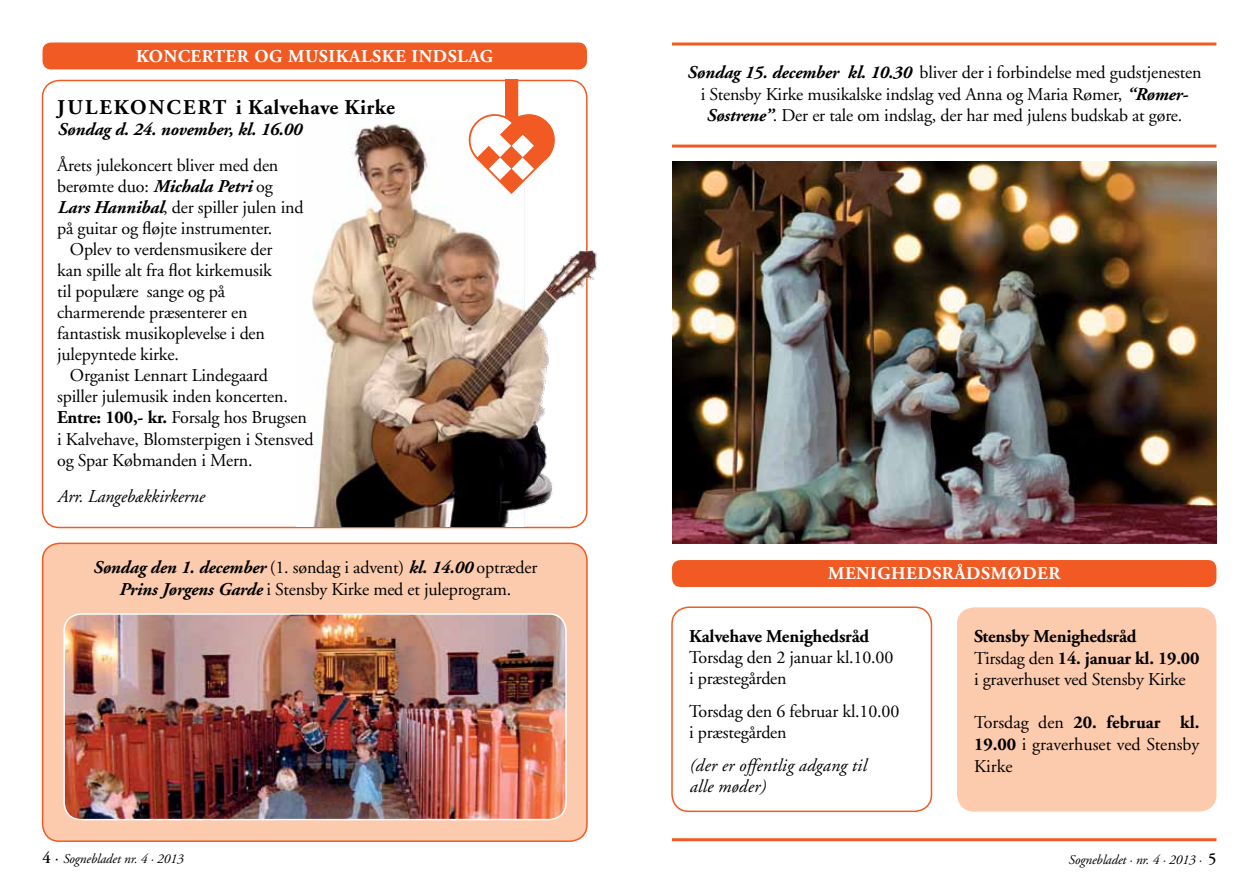
<style>
.page{position:relative;width:1259px;height:893px;background:#fff}
.page>*{position:absolute;margin:0;border:0;box-sizing:border-box;transform-origin:0 0}
.t1{font:700 21px "Adobe Garamond";letter-spacing:.025em;color:#000}
.t2{font:700 21px "Adobe Garamond";letter-spacing:.05em;color:#000}
.t3{font:18px/21.6px "Adobe Garamond";letter-spacing:-.01em;color:#000}
.t4{font:700 18px "Adobe Garamond";letter-spacing:.03em;color:#fff}
.t5{font:italic 18px/21.6px "Adobe Garamond";letter-spacing:.01em;color:#000}
.t6{font:italic 700 18px "Adobe Garamond";letter-spacing:-.01em;color:#000}
.t7{font:700 18px "Adobe Garamond";letter-spacing:-.01em;color:#000}
.t8{font:italic 18px "Adobe Garamond";letter-spacing:-.01em;color:#000}
.t9{font:italic 13.5px "Adobe Garamond";letter-spacing:-.01em;color:#000}
.s1{font-weight:700;font-style:italic}
.s2{font-weight:700}
.s3{font-weight:600;font-style:normal;font-size:16.5px}
.s4{font-style:normal;font-size:16.5px}
</style>
<div class="page">
<div style="left:43px;top:543px;width:544px;height:298px;background:#fccaad;border-radius:17px"></div>
<div style="left:42px;top:543px;width:546px;height:299px;border:2px solid #f15a22;border-radius:17px"></div>
<div style="left:957px;top:607px;width:259px;height:204px;background:#fccaad;border-radius:17px"></div>
<hr style="left:672px;top:43px;width:544px;height:3px;background:#f15a22">
<hr style="left:672px;top:838px;width:544px;height:3px;background:#f15a22">
<hr style="left:672px;top:145px;width:544px;height:3px;background:#f15a22">
<img style="left:672px;top:162px;width:544px;height:381px">
<div style="left:43px;top:43px;width:544px;height:26px;background:#f15a22;border-radius:9px"></div>
<div style="left:672px;top:560px;width:544px;height:27px;background:#f15a22;border-radius:9px"></div>
<div style="left:671px;top:606px;width:261px;height:206px;border:2px solid #f15a22;border-radius:17px"></div>
<img style="left:66px;top:616px;width:500px;height:204px">
<div style="left:63px;top:613px;width:504px;height:207px;border:2px solid #fff;border-radius:17px"></div>
<img style="left:312px;top:120px;width:286px;height:407px">
<svg style="left:469px;top:80px;width:86px;height:114px"></svg>
<p class="t4" style="left:136px;top:46px;width:237px">Koncerter o g musikalsk</p>
<p class="t4" style="left:395px;top:46px;width:37px">e indsl</p>
<p class="t4" style="left:468px;top:46px;width:26px">ag</p>
<p class="t2" style="left:57px;top:96px;width:75px">Julekon</p>
<p class="t1" style="left:167px;top:96px;width:230px">cert i Kalvehave Kirke</p>
<p class="t6" style="left:57px;top:120px;width:246px">Søndag d. 24. november, kl. 16.00</p>
<p class="t3" style="left:57px;top:155px;width:223px">Årets julekoncert bliver med den</p>
<p class="t3" style="left:57px;top:176px;width:217px">berømte duo: <span class="s1">Michala Petri</span> og</p>
<p class="t3" style="left:57px;top:197px;width:248px"><span class="s1">Lars Hannibal</span>, der spiller julen ind</p>
<p class="t3" style="left:57px;top:218px;width:217px">på guitar og fløjte instrumenter.</p>
<p class="t3" style="left:70px;top:239px;width:204px">Oplev to verdensmusikere der</p>
<p class="t3" style="left:57px;top:260px;width:216px">kan spille alt fra flot kirkemusik</p>
<p class="t3" style="left:57px;top:281px;width:169px">til populære sange og på</p>
<p class="t3" style="left:57px;top:302px;width:192px">charmerende præsenterer en</p>
<p class="t3" style="left:57px;top:323px;width:209px">fantastisk musikoplevelse i den</p>
<p class="t3" style="left:57px;top:344px;width:123px">julepyntede kirke.</p>
<p class="t3" style="left:70px;top:365px;width:199px">Organist Lennart Lindegaard</p>
<p class="t3" style="left:57px;top:386px;width:232px">spiller julemusik inden koncerten.</p>
<p class="t3" style="left:57px;top:407px;width:251px"><span class="s2">Entre: 100,- kr.</span> Forsalg hos Brugsen</p>
<p class="t3" style="left:57px;top:428px;width:258px">i Kalvehave, Blomsterpigen i Stensved</p>
<p class="t3" style="left:57px;top:449px;width:197px">og Spar Købmanden i Mern.</p>
<p class="t8" style="left:57px;top:487px;width:149px">Arr. Langebækkirkerne</p>
<p class="t3" style="left:93px;top:557px;width:446px;text-align:center"><span class="s1">Søndag den 1. december</span> (1. søndag i advent) <span class="s1">kl. 14.00</span> optræder<br><span class="s1">Prins Jørgens Garde</span> i Stensby Kirke med et juleprogram.</p>
<p class="t3" style="left:687px;top:62px;width:516px;text-align:center"><span class="s1">Søndag 15. december kl. 10.30</span> bliver der i forbindelse med gudstjenesten i Stensby Kirke musikalske indslag ved Anna og Maria Rømer, <span class="s1">“Rømer-<br>Søstrene”</span>. Der er tale om indslag, der har med julens budskab at gøre.</p>
<p class="t4" style="left:828px;top:564px;width:153px">Menigheds rådsm</p>
<p class="t4" style="left:1007px;top:564px;width:54px">øder</p>
<p class="t7" style="left:689px;top:626px;width:182px">Kalvehave Menighedsråd</p>
<p class="t3" style="left:689px;top:647px;width:206px;line-height:21px">Torsdag den 2 januar kl.10.00 i præstegården</p>
<p class="t3" style="left:689px;top:701px;width:212px;line-height:21px">Torsdag den 6 februar kl.10.00 i præstegården</p>
<p class="t5" style="left:689px;top:755px;width:179px">(der er offentlig adgang til alle møder)</p>
<p class="t3" style="left:974px;top:626px;width:227px"><span class="s2">Stensby Menighedsråd<br></span>Tirsdag den <span class="s2">14. januar kl. 19.00 </span>i graverhuset ved Stensby Kirke</p>
<p class="t3" style="left:974px;top:712px;width:227px;text-align:justify">Torsdag den <span class="s2">20. februar kl.<br>19.00</span> i graverhuset ved Stensby Kirke</p>
<p class="t9" style="left:43px;top:851px;width:142px"><span class="s3">4</span> <span class="s4">·</span> Sognebladet nr. 4 · 2013</p>
<p class="t9" style="left:1068px;top:852px;width:150px">Sognebladet · nr. 4 · 2013 · <span class="s3">5</span></p>
</div>
